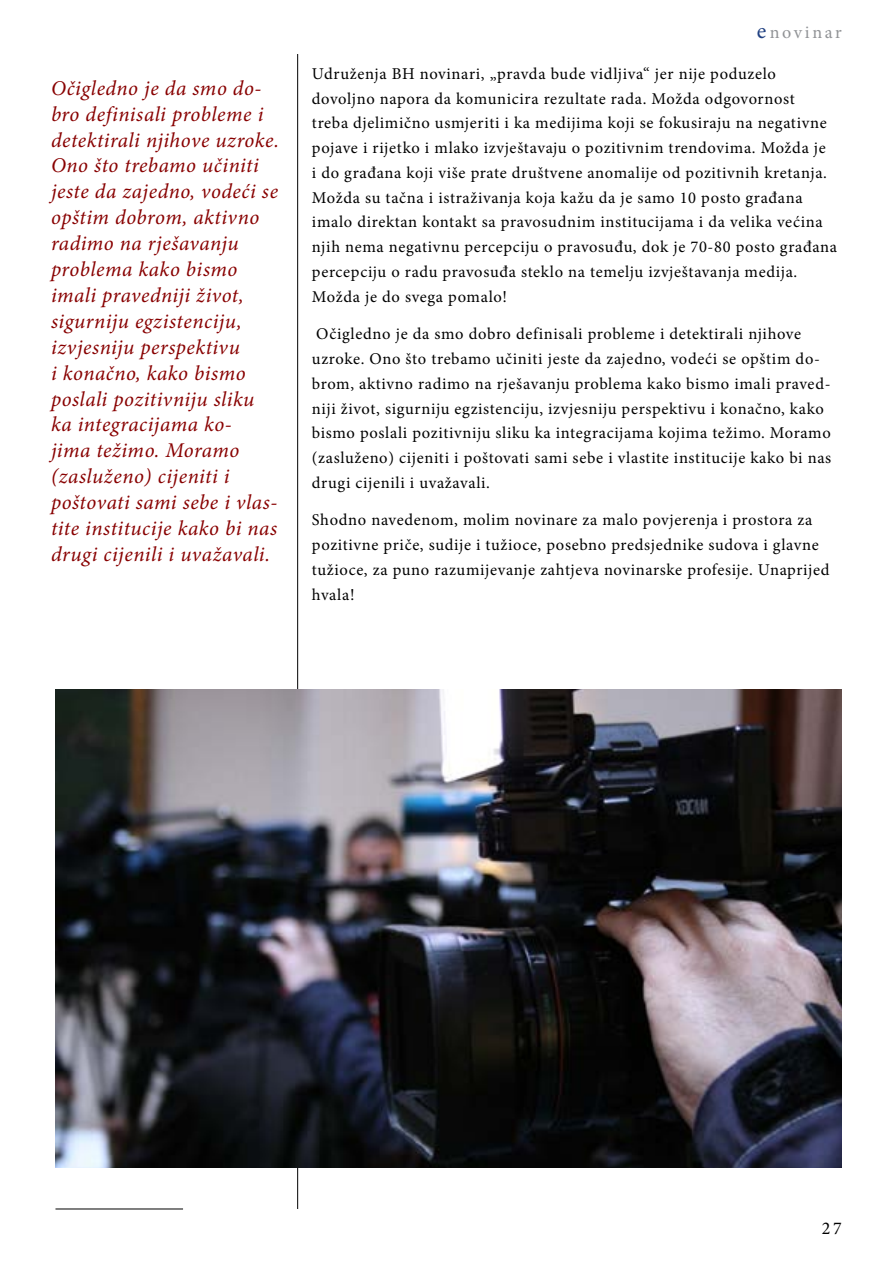
<style>
.page{position:relative;width:893px;height:1263px;background:#fff}
.page>*{position:absolute;margin:0;border:0;box-sizing:border-box;transform-origin:0 0}
.t1{font:italic 21px/26px "Minion Pro";letter-spacing:.02em;color:#800}
.t2{font:18px "Minion Pro";letter-spacing:.145em;color:#919396}
.t3{font:18px "Minion Pro";color:#000}
.t4{font:16.5px/24.8px "Minion Pro";letter-spacing:.04em;color:#000}
.s1{font-size:22.5px;color:#214182}
</style>
<div class="page">
<hr style="left:297px;top:54px;width:1px;height:1155px;background:#000">
<hr style="left:55px;top:1209px;width:128px;height:1px;background:#000">
<img style="left:55px;top:689px;width:787px;height:478px">
<p class="t1" style="left:51px;top:75px;width:230px">Očigledno je da smo do&shy;bro definisali probleme i detektirali njihove uzroke.<br>Ono što trebamo učiniti jeste da zajedno, vodeći se opštim dobrom, aktivno radimo na rješavanju problema kako bismo imali pravedniji život, sigurniju egzistenciju, izvjesniju perspektivu<br>i konačno, kako bismo poslali pozitivniju sliku ka integracijama ko-<br>jima težimo. Moramo (zasluženo) cijeniti i poštovati sami sebe i vlas&shy;tite institucije kako bi nas drugi cijenili i uvažavali.</p>
<p class="t2" style="left:757px;top:20px;width:87px"><span class="s1">e</span>novinar</p>
<p class="t4" style="left:312px;top:61px;width:527px">Udruženja BH novinari, „pravda bude vidljiva“ jer nije poduzelo dovoljno napora da komunicira rezultate rada. Možda odgovornost<br>treba djelimično usmjeriti i ka medijima koji se fokusiraju na negativne pojave i rijetko i mlako izvještavaju o pozitivnim trendovima. Možda je<br>i do građana koji više prate društvene anomalije od pozitivnih kretanja.<br>Možda su tačna i istraživanja koja kažu da je samo 10 posto građana imalo direktan kontakt sa pravosudnim institucijama i da velika većina njih nema negativnu percepciju o pravosuđu, dok je 70-80 posto građana percepciju o radu pravosuđa steklo na temelju izvještavanja medija.<br>Možda je do svega pomalo!</p>
<p class="t4" style="left:312px;top:322px;width:521px">Očigledno je da smo dobro definisali probleme i detektirali njihove uzroke. Ono što trebamo učiniti jeste da zajedno, vodeći se opštim do&shy;brom, aktivno radimo na rješavanju problema kako bismo imali praved&shy;niji život, sigurniju egzistenciju, izvjesniju perspektivu i konačno, kako bismo poslali pozitivniju sliku ka integracijama kojima težimo. Moramo (zasluženo) cijeniti i poštovati sami sebe i vlastite institucije kako bi nas drugi cijenili i uvažavali.</p>
<p class="t4" style="left:312px;top:508px;width:519px">Shodno navedenom, molim novinare za malo povjerenja i prostora za pozitivne priče, sudije i tužioce, posebno predsjednike sudova i glavne tužioce, za puno razumijevanje zahtjeva novinarske profesije. Unaprijed hvala!</p>
<p class="t3" style="left:822px;top:1216px;width:21px">27</p>
</div>
